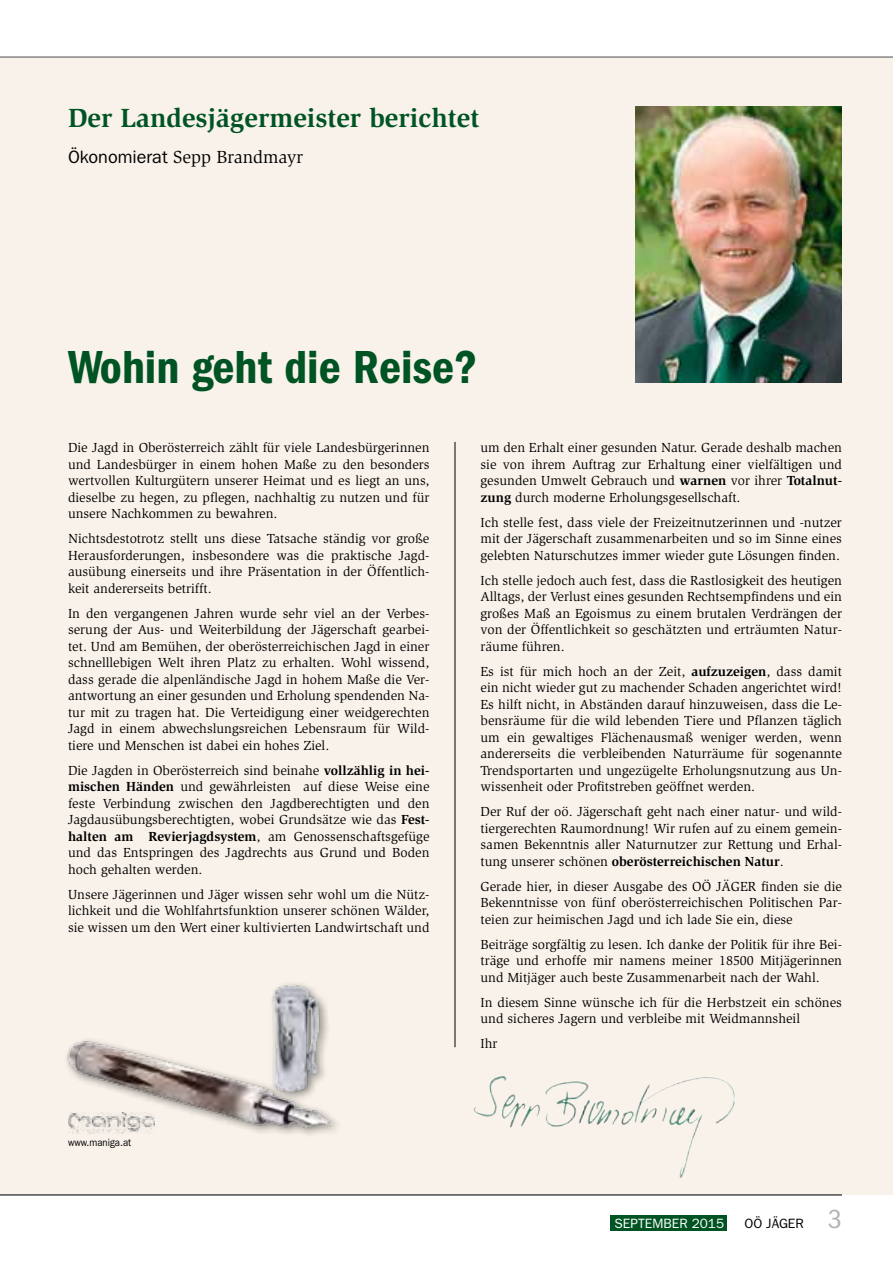
<style>
.page{position:relative;width:893px;height:1263px;background:#fff}
.page>*{position:absolute;margin:0;border:0;box-sizing:border-box;transform-origin:0 0}
.t1{font:48px "ITC Franklin Gothic Std Dm Cd";color:#005423}
.t2{font:700 27px "Slimbach LT";color:#005423}
.t3{font:18px "Slimbach LT";color:#000}
.t4{font:13.5px/16.5px "Slimbach LT";color:#000;text-align:justify}
.t5{font:13.5px "ITC Franklin Gothic Std";color:#fff}
.t6{font:13.5px "ITC Franklin Gothic Std";color:#000}
.t7{font:10.5px "ITC Franklin Gothic Std";color:#000;scale:.92 1}
.s1{font-family:"ITC Franklin Gothic Std"}
.s2{font-weight:700}
.s3{font-family:"Franklin Gothic LT";font-stretch:condensed;font-size:27px;color:#b1b3b4}
</style>
<div class="page">
<div style="left:610px;top:1215px;width:117px;height:16px;background:#005423"></div>
<div style="left:0;top:57px;width:893px;height:1138px;background:#f8f2ea"></div>
<hr style="left:455px;top:442px;width:1px;height:605px;background:#000">
<img style="left:635px;top:106px;width:207px;height:277px">
<hr style="left:0;top:1194px;width:842px;height:1px;background:#000">
<hr style="left:0;top:56px;width:893px;height:2px;background:#87888a">
<div style="left:62px;top:979px;width:280px;height:158px;background:#000;opacity:.5"></div>
<img style="left:65px;top:983px;width:271px;height:146px">
<img style="left:68px;top:1112px;width:87px;height:21px">
<img style="left:474px;top:1076px;width:29px;height:40px">
<h2 class="t2" style="left:68px;top:101px;width:413px">Der Landesjägermeister berichtet</h2>
<h3 class="t3" style="left:68px;top:146px;width:237px"><span class="s1">Ökonomierat</span> Sepp Brandmayr</h3>
<h1 class="t1" style="left:68px;top:339px;width:411px">Wohin geht die Reise?</h1>
<p class="t4" style="left:68px;top:439px;width:363px">Die Jagd in Oberösterreich zählt für viele Landesbürgerinnen und Landesbürger in einem hohen Maße zu den besonders wertvollen Kulturgütern unserer Heimat und es liegt an uns, dieselbe zu hegen, zu pflegen, nachhaltig zu nutzen und für unsere Nachkommen zu bewahren.</p>
<p class="t4" style="left:68px;top:530px;width:363px">Nichtsdestotrotz stellt uns diese Tatsache ständig vor große Herausforderungen, insbesondere was die praktische Jagd&shy;ausübung einerseits und ihre Präsentation in der Öffentlich&shy;keit andererseits betrifft.</p>
<p class="t4" style="left:68px;top:605px;width:363px">In den vergangenen Jahren wurde sehr viel an der Verbes&shy;serung der Aus- und Weiterbildung der Jägerschaft gearbei&shy;tet. Und am Bemühen, der oberösterreichischen Jagd in einer schnelllebigen Welt ihren Platz zu erhalten. Wohl wissend, dass gerade die alpenländische Jagd in hohem Maße die Ver&shy;antwortung an einer gesunden und Erholung spendenden Na&shy;tur mit zu tragen hat. Die Verteidigung einer weidgerechten Jagd in einem abwechslungsreichen Lebensraum für Wild&shy;tiere und Menschen ist dabei ein hohes Ziel.</p>
<p class="t4" style="left:68px;top:762px;width:363px">Die Jagden in Oberösterreich sind beinahe <span class="s2">vollzählig in hei&shy;mischen Händen</span> und gewährleisten auf diese Weise eine feste Verbindung zwischen den Jagdberechtigten und den Jagdausübungsberechtigten, wobei Grundsätze wie das <span class="s2">Fest&shy;halten am Revierjagdsystem</span>, am Genossenschaftsgefüge und das Entspringen des Jagdrechts aus Grund und Boden hoch gehalten werden.</p>
<p class="t4" style="left:68px;top:886px;width:363px">Unsere Jägerinnen und Jäger wissen sehr wohl um die Nütz&shy;lichkeit und die Wohlfahrtsfunktion unserer schönen Wälder, sie wissen um den Wert einer kultivierten Landwirtschaft und</p>
<p class="t7" style="left:68px;top:1136px;width:70px">www.maniga.at</p>
<p class="t4" style="left:480px;top:439px;width:363px">um den Erhalt einer gesunden Natur. Gerade deshalb machen sie von ihrem Auftrag zur Erhaltung einer vielfältigen und gesunden Umwelt Gebrauch und <span class="s2">warnen</span> vor ihrer <span class="s2">Totalnut&shy;zung</span> durch moderne Erholungsgesellschaft.</p>
<p class="t4" style="left:480px;top:514px;width:363px">Ich stelle fest, dass viele der Freizeitnutzerinnen und -nutzer mit der Jägerschaft zusammenarbeiten und so im Sinne eines gelebten Naturschutzes immer wieder gute Lösungen finden.</p>
<p class="t4" style="left:480px;top:572px;width:363px">Ich stelle jedoch auch fest, dass die Rastlosigkeit des heutigen Alltags, der Verlust eines gesunden Rechtsempfindens und ein großes Maß an Egoismus zu einem brutalen Verdrängen der von der Öffentlichkeit so geschätzten und erträumten Natur&shy;räume führen.</p>
<p class="t4" style="left:480px;top:663px;width:363px">Es ist für mich hoch an der Zeit, <span class="s2">aufzuzeigen</span>, dass damit ein nicht wieder gut zu machender Schaden angerichtet wird!<br>Es hilft nicht, in Abständen darauf hinzuweisen, dass die Le&shy;bensräume für die wild lebenden Tiere und Pflanzen täglich um ein gewaltiges Flächenausmaß weniger werden, wenn andererseits die verbleibenden Naturräume für sogenannte Trendsportarten und ungezügelte Erholungsnutzung aus Un&shy;wissenheit oder Profitstreben geöffnet werden.</p>
<p class="t4" style="left:480px;top:803px;width:363px">Der Ruf der oö. Jägerschaft geht nach einer natur- und wild&shy;tiergerechten Raumordnung! Wir rufen auf zu einem gemein&shy;samen Bekenntnis aller Naturnutzer zur Rettung und Erhal&shy;tung unserer schönen <span class="s2">oberösterreichischen Natur</span>.</p>
<p class="t4" style="left:480px;top:878px;width:363px">Gerade hier, in dieser Ausgabe des OÖ JÄGER finden sie die Bekenntnisse von fünf oberösterreichischen Politischen Par&shy;teien zur heimischen Jagd und ich lade Sie ein, diese</p>
<p class="t4" style="left:480px;top:936px;width:363px">Beiträge sorgfältig zu lesen. Ich danke der Politik für ihre Bei&shy;träge und erhoffe mir namens meiner 18500 Mitjägerinnen und Mitjäger auch beste Zusammenarbeit nach der Wahl.</p>
<p class="t4" style="left:480px;top:994px;width:363px">In diesem Sinne wünsche ich für die Herbstzeit ein schönes und sicheres Jagern und verbleibe mit Weidmannsheil</p>
<p class="t4" style="left:480px;top:1035px;width:18px">Ihr</p>
<p class="t5" style="left:614px;top:1215px;width:111px">SEPTEMBER 2015</p>
<p class="t6" style="left:744px;top:1215px;width:99px">OÖ JÄGER <span class="s3">3</span></p>
</div>
